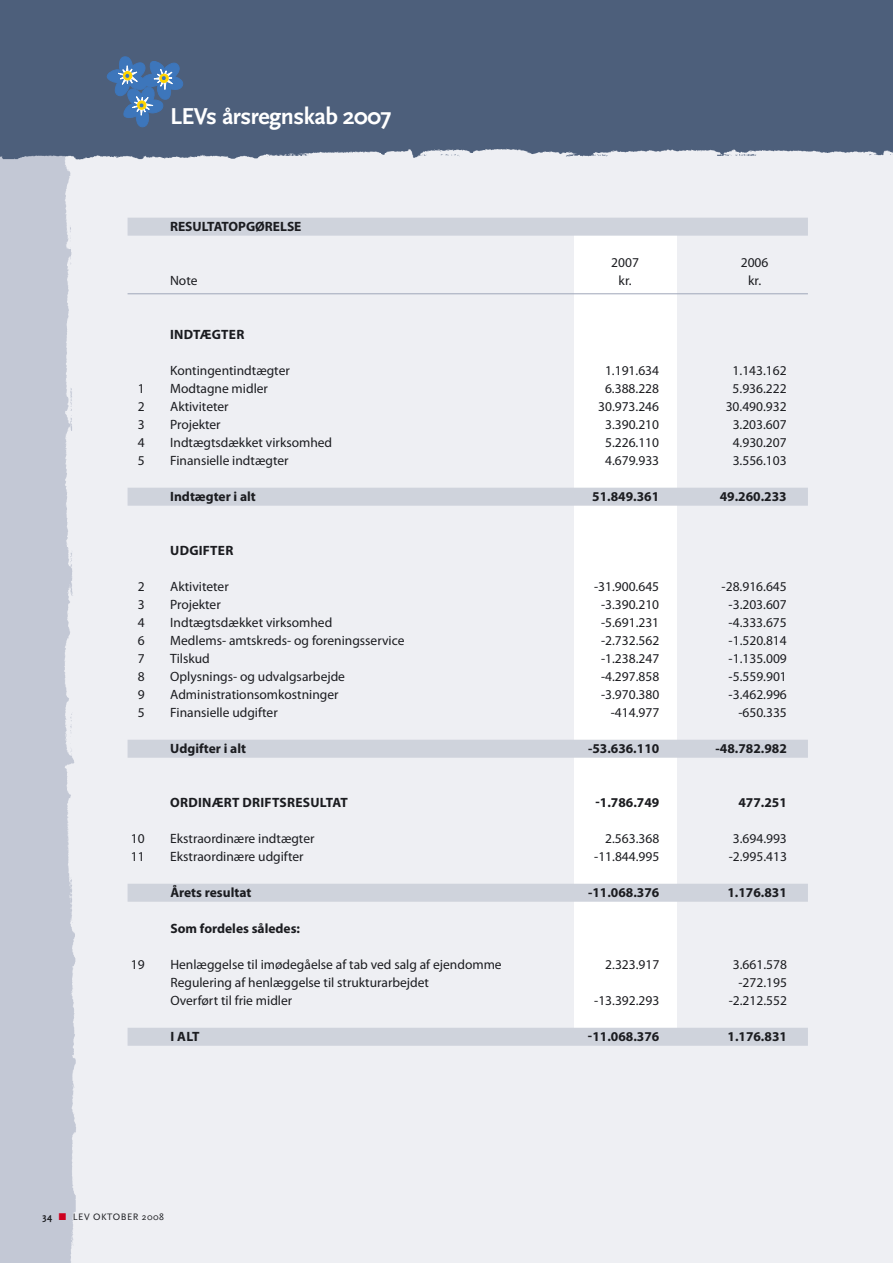
<style>
.page{position:relative;width:893px;height:1263px;background:#eeeff3}
.page>*{position:absolute;margin:0;border:0;box-sizing:border-box;transform-origin:0 0}
.t1{font:700 24px "Scala Sans";letter-spacing:-.02em;color:#fff}
.t2{font:13.5px "Myriad Pro";color:#1b1c20}
.t3{font:700 13.5px "Myriad Pro";color:#1b1c20}
.t4{font:700 13.5px "Myriad Pro";letter-spacing:.02em;color:#1b1c20}
.t5{font:9.75px "Scala Sans";letter-spacing:.05em;color:#1b1c20}
.s1{font-weight:700}
.s2{color:#cd001f}
</style>
<div class="page">
<img style="left:0;top:162px;width:76px;height:1101px">
<div style="left:0;top:0;width:893px;height:162px;background:#4d5f7b"></div>
<div style="left:574px;top:221px;width:102px;height:823px;background:#fff"></div>
<div style="left:128px;top:218px;width:680px;height:18px;background:#cfd3dc"></div>
<div style="left:128px;top:488px;width:680px;height:18px;background:#cfd3dc"></div>
<div style="left:128px;top:740px;width:680px;height:18px;background:#cfd3dc"></div>
<div style="left:128px;top:884px;width:680px;height:18px;background:#cfd3dc"></div>
<div style="left:128px;top:1028px;width:680px;height:18px;background:#cfd3dc"></div>
<hr style="left:128px;top:293px;width:680px;height:1px;background:#a0a7b9">
<svg style="left:107px;top:56px;width:77px;height:71px;background:#537499"></svg>
<h1 class="t1" style="left:170px;top:103px;width:223px">LEVs årsregnskab 2007</h1>
<p class="t3" style="left:128px;top:218px;width:14px">RESU</p>
<p class="t3" style="left:202px;top:218px;width:15px">LTATOPG</p>
<p class="t3" style="left:255px;top:218px;width:40px">ØRELSE</p>
<p class="t2" style="left:611px;top:254px;width:29px">2007</p>
<p class="t2" style="left:741px;top:254px;width:29px">2006</p>
<p class="t2" style="left:170px;top:272px;width:29px">Note</p>
<p class="t2" style="left:619px;top:272px;width:15px">kr.</p>
<p class="t2" style="left:748px;top:272px;width:15px">kr.</p>
<p class="t4" style="left:170px;top:326px;width:76px">Indtægter</p>
<p class="t2" style="left:170px;top:362px;width:121px">Kontingentindtægter</p>
<p class="t2" style="left:605px;top:362px;width:56px">1.191.634</p>
<p class="t2" style="left:733px;top:362px;width:56px">1.143.162</p>
<p class="t2" style="left:138px;top:380px;width:8px">1</p>
<p class="t2" style="left:170px;top:380px;width:99px">Modtagne midler</p>
<p class="t2" style="left:605px;top:380px;width:56px">6.388.228</p>
<p class="t2" style="left:733px;top:380px;width:56px">5.936.222</p>
<p class="t2" style="left:138px;top:398px;width:8px">2</p>
<p class="t2" style="left:170px;top:398px;width:60px">Aktiviteter</p>
<p class="t2" style="left:598px;top:398px;width:62px">30.973.246</p>
<p class="t2" style="left:726px;top:398px;width:62px">30.490.932</p>
<p class="t2" style="left:138px;top:416px;width:8px">3</p>
<p class="t2" style="left:170px;top:416px;width:52px">Projekter</p>
<p class="t2" style="left:605px;top:416px;width:56px">3.390.210</p>
<p class="t2" style="left:733px;top:416px;width:56px">3.203.607</p>
<p class="t2" style="left:138px;top:434px;width:8px">4</p>
<p class="t2" style="left:170px;top:434px;width:164px">Indtægtsdækket virksomhed</p>
<p class="t2" style="left:605px;top:434px;width:56px">5.226.110</p>
<p class="t2" style="left:733px;top:434px;width:56px">4.930.207</p>
<p class="t2" style="left:138px;top:452px;width:8px">5</p>
<p class="t2" style="left:170px;top:452px;width:120px">Finansielle indtægter</p>
<p class="t2" style="left:605px;top:452px;width:56px">4.679.933</p>
<p class="t2" style="left:733px;top:452px;width:56px">3.556.103</p>
<p class="t3" style="left:128px;top:488px;width:17px">I</p>
<p class="t3" style="left:174px;top:488px;width:83px">ndtægter i alt</p>
<p class="t3" style="left:592px;top:488px;width:68px">51.849.361</p>
<p class="t3" style="left:720px;top:488px;width:68px">49.260.233</p>
<p class="t3" style="left:128px;top:542px;width:17px">Ud</p>
<p class="t3" style="left:189px;top:542px;width:46px">gifter</p>
<p class="t2" style="left:138px;top:578px;width:8px">2</p>
<p class="t2" style="left:170px;top:578px;width:60px">Aktiviteter</p>
<p class="t2" style="left:594px;top:578px;width:67px">-31.900.645</p>
<p class="t2" style="left:722px;top:578px;width:67px">-28.916.645</p>
<p class="t2" style="left:138px;top:596px;width:8px">3</p>
<p class="t2" style="left:170px;top:596px;width:52px">Projekter</p>
<p class="t2" style="left:601px;top:596px;width:60px">-3.390.210</p>
<p class="t2" style="left:729px;top:596px;width:60px">-3.203.607</p>
<p class="t2" style="left:138px;top:614px;width:8px">4</p>
<p class="t2" style="left:170px;top:614px;width:164px">Indtægtsdækket virksomhed</p>
<p class="t2" style="left:601px;top:614px;width:60px">-5.691.231</p>
<p class="t2" style="left:729px;top:614px;width:60px">-4.333.675</p>
<p class="t2" style="left:138px;top:632px;width:8px">6</p>
<p class="t2" style="left:170px;top:632px;width:236px">Medlems- amtskreds- og foreningsservice</p>
<p class="t2" style="left:601px;top:632px;width:60px">-2.732.562</p>
<p class="t2" style="left:729px;top:632px;width:60px">-1.520.814</p>
<p class="t2" style="left:138px;top:650px;width:8px">7</p>
<p class="t2" style="left:170px;top:650px;width:41px">Tilskud</p>
<p class="t2" style="left:601px;top:650px;width:60px">-1.238.247</p>
<p class="t2" style="left:729px;top:650px;width:60px">-1.135.009</p>
<p class="t2" style="left:138px;top:668px;width:8px">8</p>
<p class="t2" style="left:170px;top:668px;width:176px">Oplysnings- og udvalgsarbejde</p>
<p class="t2" style="left:601px;top:668px;width:60px">-4.297.858</p>
<p class="t2" style="left:729px;top:668px;width:60px">-5.559.901</p>
<p class="t2" style="left:138px;top:686px;width:8px">9</p>
<p class="t2" style="left:170px;top:686px;width:170px">Administrationsomkostninger</p>
<p class="t2" style="left:601px;top:686px;width:60px">-3.970.380</p>
<p class="t2" style="left:729px;top:686px;width:60px">-3.462.996</p>
<p class="t2" style="left:138px;top:704px;width:8px">5</p>
<p class="t2" style="left:170px;top:704px;width:109px">Finansielle udgifter</p>
<p class="t2" style="left:611px;top:704px;width:50px">-414.977</p>
<p class="t2" style="left:738px;top:704px;width:50px">-650.335</p>
<p class="t3" style="left:128px;top:740px;width:18px">U</p>
<p class="t3" style="left:179px;top:740px;width:68px">dgifter i alt</p>
<p class="t3" style="left:588px;top:740px;width:73px">-53.636.110</p>
<p class="t3" style="left:716px;top:740px;width:73px">-48.782.982</p>
<p class="t3" style="left:128px;top:794px;width:19px">O</p>
<p class="t4" style="left:180px;top:794px;width:169px">rdinært driftsresultat</p>
<p class="t3" style="left:595px;top:794px;width:65px">-1.786.749</p>
<p class="t3" style="left:738px;top:794px;width:50px">477.251</p>
<p class="t2" style="left:131px;top:830px;width:15px">10</p>
<p class="t2" style="left:170px;top:830px;width:146px">Ekstraordinære indtægter</p>
<p class="t2" style="left:605px;top:830px;width:56px">2.563.368</p>
<p class="t2" style="left:733px;top:830px;width:56px">3.694.993</p>
<p class="t2" style="left:131px;top:848px;width:15px">11</p>
<p class="t2" style="left:170px;top:848px;width:135px">Ekstraordinære udgifter</p>
<p class="t2" style="left:594px;top:848px;width:67px">-11.844.995</p>
<p class="t2" style="left:729px;top:848px;width:60px">-2.995.413</p>
<p class="t3" style="left:128px;top:884px;width:19px">Å</p>
<p class="t3" style="left:179px;top:884px;width:74px">rets resultat</p>
<p class="t3" style="left:588px;top:884px;width:73px">-11.068.376</p>
<p class="t3" style="left:727px;top:884px;width:61px">1.176.831</p>
<p class="t3" style="left:128px;top:920px;width:18px">S</p>
<p class="t3" style="left:178px;top:920px;width:124px">om fordeles således:</p>
<p class="t2" style="left:131px;top:956px;width:15px">19</p>
<p class="t2" style="left:170px;top:956px;width:333px">Henlæggelse til imødegåelse af tab ved salg af ejendomme</p>
<p class="t2" style="left:605px;top:956px;width:56px">2.323.917</p>
<p class="t2" style="left:733px;top:956px;width:56px">3.661.578</p>
<p class="t2" style="left:170px;top:974px;width:260px">Regulering af henlæggelse til strukturarbejdet</p>
<p class="t2" style="left:738px;top:974px;width:50px">-272.195</p>
<p class="t2" style="left:170px;top:992px;width:123px">Overført til frie midler</p>
<p class="t2" style="left:594px;top:992px;width:67px">-13.392.293</p>
<p class="t2" style="left:729px;top:992px;width:60px">-2.212.552</p>
<p class="t3" style="left:128px;top:1028px;width:17px">I</p>
<p class="t3" style="left:177px;top:1028px;width:24px">alt</p>
<p class="t3" style="left:588px;top:1028px;width:73px">-11.068.376</p>
<p class="t3" style="left:727px;top:1028px;width:61px">1.176.831</p>
<p class="t5" style="left:43px;top:1211px;width:37px"><span class="s1">34</span> <span class="s2">■</span> LEV</p>
<p class="t5" style="left:93px;top:1211px;width:73px">OKTOBER 2008</p>
</div>
